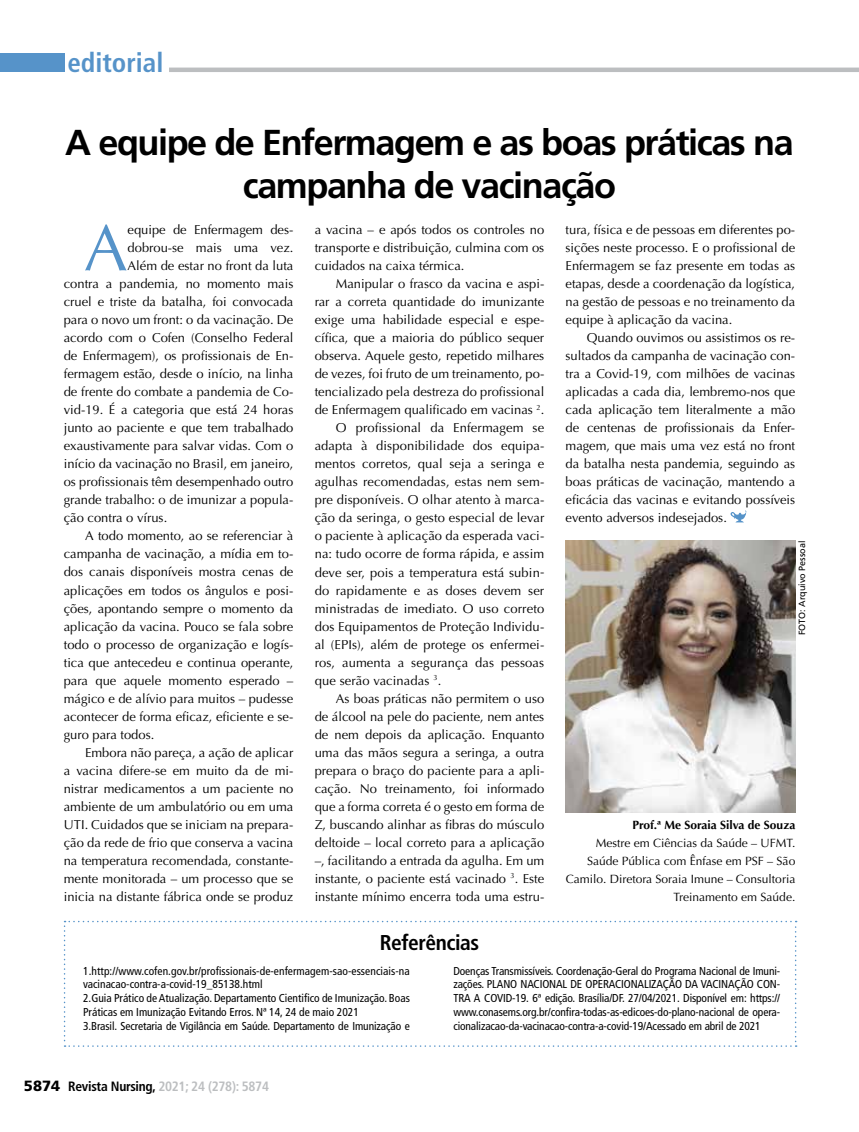
<style>
.page{position:relative;width:859px;height:1132px;background:#fff}
.page>*{position:absolute;margin:0;border:0;box-sizing:border-box;transform-origin:0 0}
.t1{font:65.55px "Optima LT Std";color:#5693c9}
.t2{font:700 36px/43.2px "Frutiger LT Std";letter-spacing:-.04em;color:#000;text-align:center}
.t3{font:700 condensed 27px "Frutiger LT Std";color:#5693c9}
.t4{font:700 condensed 21.45px "Frutiger LT Std";letter-spacing:-.02em;color:#000}
.t5{font:700 condensed 13.5px "Frutiger LT Std";letter-spacing:-.02em;color:#bcbec0}
.t6{font:12.9px/18px "Optima LT Std";color:#000;text-align:justify}
.t7{font:12px/18px "Optima LT Std";color:#000;text-align:right}
.t8{font:700 12px "Optima LT Std";color:#000}
.t9{font:condensed 11.55px/13.8px "Frutiger LT Std";color:#000}
.t10{font:9px "Frutiger LT Std";color:#000}
.s1{font-weight:900;font-stretch:normal;font-size:14.85px;color:#000}
.s2{color:#000}
</style>
<div class="page">
<div style="left:0;top:54px;width:65px;height:18px;background:#5693c9"></div>
<hr style="left:169px;top:68px;width:690px;height:4px;background:#bcbec0">
<svg style="left:730px;top:510px;width:16px;height:12px"></svg>
<img style="left:566px;top:540px;width:229px;height:272px">
<svg style="left:64px;top:920px;width:733px;height:126px"></svg>
<h3 class="t3" style="left:67px;top:47px;width:98px">editorial</h3>
<h2 class="t2" style="left:65px;top:121px;width:730px">A equipe de Enfermagem e as boas práticas na campanha de vacinação</h2>
<h1 class="t1" style="left:84px;top:210px;width:45px">A</h1>
<p class="t6" style="left:128px;top:221px;width:167px">equipe de Enfermagem des-</p>
<p class="t6" style="left:128px;top:239px;width:167px">dobrou-se mais uma vez.</p>
<p class="t6" style="left:128px;top:257px;width:167px">Além de estar no front da luta</p>
<p class="t6" style="left:64px;top:275px;width:231px">contra a pandemia, no momento mais</p>
<p class="t6" style="left:64px;top:293px;width:231px">cruel e triste da batalha, foi convocada</p>
<p class="t6" style="left:64px;top:311px;width:231px">para o novo um front: o da vacinação. De</p>
<p class="t6" style="left:64px;top:329px;width:231px">acordo com o Cofen (Conselho Federal</p>
<p class="t6" style="left:64px;top:347px;width:231px">de Enfermagem), os profissionais de En-</p>
<p class="t6" style="left:64px;top:365px;width:231px">fermagem estão, desde o início, na linha</p>
<p class="t6" style="left:64px;top:383px;width:231px">de frente do combate a pandemia de Co-</p>
<p class="t6" style="left:64px;top:401px;width:231px">vid-19. É a categoria que está 24 horas</p>
<p class="t6" style="left:64px;top:419px;width:231px">junto ao paciente e que tem trabalhado</p>
<p class="t6" style="left:64px;top:437px;width:231px">exaustivamente para salvar vidas. Com o</p>
<p class="t6" style="left:64px;top:455px;width:231px">início da vacinação no Brasil, em janeiro,</p>
<p class="t6" style="left:64px;top:473px;width:231px">os profissionais têm desempenhado outro</p>
<p class="t6" style="left:64px;top:491px;width:231px">grande trabalho: o de imunizar a popula-</p>
<p class="t6" style="left:64px;top:509px;width:105px">ção contra o vírus.</p>
<p class="t6" style="left:85px;top:527px;width:210px">A todo momento, ao se referenciar à</p>
<p class="t6" style="left:64px;top:545px;width:231px">campanha de vacinação, a mídia em to-</p>
<p class="t6" style="left:64px;top:563px;width:231px">dos canais disponíveis mostra cenas de</p>
<p class="t6" style="left:64px;top:581px;width:231px">aplicações em todos os ângulos e posi-</p>
<p class="t6" style="left:64px;top:599px;width:231px">ções, apontando sempre o momento da</p>
<p class="t6" style="left:64px;top:617px;width:231px">aplicação da vacina. Pouco se fala sobre</p>
<p class="t6" style="left:64px;top:635px;width:231px">todo o processo de organização e logís-</p>
<p class="t6" style="left:64px;top:653px;width:231px">tica que antecedeu e continua operante,</p>
<p class="t6" style="left:64px;top:671px;width:231px">para que aquele momento esperado –</p>
<p class="t6" style="left:64px;top:689px;width:231px">mágico e de alívio para muitos – pudesse</p>
<p class="t6" style="left:64px;top:707px;width:231px">acontecer de forma eficaz, eficiente e se-</p>
<p class="t6" style="left:64px;top:725px;width:92px">guro para todos.</p>
<p class="t6" style="left:85px;top:743px;width:210px">Embora não pareça, a ação de aplicar</p>
<p class="t6" style="left:64px;top:761px;width:231px">a vacina difere-se em muito da de mi-</p>
<p class="t6" style="left:64px;top:779px;width:231px">nistrar medicamentos a um paciente no</p>
<p class="t6" style="left:64px;top:797px;width:231px">ambiente de um ambulatório ou em uma</p>
<p class="t6" style="left:64px;top:815px;width:231px">UTI. Cuidados que se iniciam na prepara-</p>
<p class="t6" style="left:64px;top:833px;width:231px">ção da rede de frio que conserva a vacina</p>
<p class="t6" style="left:64px;top:851px;width:231px">na temperatura recomendada, constante-</p>
<p class="t6" style="left:64px;top:869px;width:231px">mente monitorada – um processo que se</p>
<p class="t6" style="left:64px;top:887px;width:231px">inicia na distante fábrica onde se produz</p>
<p class="t6" style="left:315px;top:221px;width:231px">a vacina – e após todos os controles no transporte e distribuição, culmina com os cuidados na caixa térmica.</p>
<p class="t6" style="left:336px;top:275px;width:210px">Manipular o frasco da vacina e aspi-</p>
<p class="t6" style="left:315px;top:293px;width:231px">rar a correta quantidade do imunizante</p>
<p class="t6" style="left:315px;top:311px;width:231px">exige uma habilidade especial e espe-</p>
<p class="t6" style="left:315px;top:329px;width:231px">cífica, que a maioria do público sequer</p>
<p class="t6" style="left:315px;top:347px;width:231px">observa. Aquele gesto, repetido milhares</p>
<p class="t6" style="left:315px;top:365px;width:231px">de vezes, foi fruto de um treinamento, po-</p>
<p class="t6" style="left:315px;top:383px;width:231px">tencializado pela destreza do profissional</p>
<p class="t6" style="left:315px;top:401px;width:231px">de Enfermagem qualificado em vacinas <sup>2</sup>.</p>
<p class="t6" style="left:336px;top:419px;width:210px">O profissional da Enfermagem se</p>
<p class="t6" style="left:315px;top:437px;width:231px">adapta à disponibilidade dos equipa-</p>
<p class="t6" style="left:315px;top:455px;width:231px">mentos corretos, qual seja a seringa e</p>
<p class="t6" style="left:315px;top:473px;width:231px">agulhas recomendadas, estas nem sem-</p>
<p class="t6" style="left:315px;top:491px;width:231px">pre disponíveis. O olhar atento à marca-</p>
<p class="t6" style="left:315px;top:509px;width:231px">ção da seringa, o gesto especial de levar</p>
<p class="t6" style="left:315px;top:527px;width:231px">o paciente à aplicação da esperada vaci-</p>
<p class="t6" style="left:315px;top:545px;width:231px">na: tudo ocorre de forma rápida, e assim</p>
<p class="t6" style="left:315px;top:563px;width:231px">deve ser, pois a temperatura está subin-</p>
<p class="t6" style="left:315px;top:581px;width:231px">do rapidamente e as doses devem ser</p>
<p class="t6" style="left:315px;top:599px;width:231px">ministradas de imediato. O uso correto</p>
<p class="t6" style="left:315px;top:617px;width:231px">dos Equipamentos de Proteção Individu-</p>
<p class="t6" style="left:315px;top:635px;width:231px">al (EPIs), além de protege os enfermei-</p>
<p class="t6" style="left:315px;top:653px;width:231px">ros, aumenta a segurança das pessoas</p>
<p class="t6" style="left:315px;top:671px;width:128px">que serão vacinadas <sup>3</sup>.</p>
<p class="t6" style="left:336px;top:689px;width:210px">As boas práticas não permitem o uso</p>
<p class="t6" style="left:315px;top:707px;width:231px">de álcool na pele do paciente, nem antes</p>
<p class="t6" style="left:315px;top:725px;width:231px">de nem depois da aplicação. Enquanto</p>
<p class="t6" style="left:315px;top:743px;width:231px">uma das mãos segura a seringa, a outra</p>
<p class="t6" style="left:315px;top:761px;width:231px">prepara o braço do paciente para a apli-</p>
<p class="t6" style="left:315px;top:779px;width:231px">cação. No treinamento, foi informado</p>
<p class="t6" style="left:315px;top:797px;width:231px">que a forma correta é o gesto em forma de</p>
<p class="t6" style="left:315px;top:815px;width:231px">Z, buscando alinhar as fibras do músculo</p>
<p class="t6" style="left:315px;top:833px;width:231px">deltoide – local correto para a aplicação</p>
<p class="t6" style="left:315px;top:851px;width:231px">–, facilitando a entrada da agulha. Em um</p>
<p class="t6" style="left:315px;top:869px;width:231px">instante, o paciente está vacinado <sup>3</sup>. Este</p>
<p class="t6" style="left:315px;top:887px;width:231px">instante mínimo encerra toda uma estru-</p>
<p class="t6" style="left:566px;top:221px;width:231px">tura, física e de pessoas em diferentes po&shy;sições neste processo. E o profissional de Enfermagem se faz presente em todas as etapas, desde a coordenação da logística, na gestão de pessoas e no treinamento da equipe à aplicação da vacina.</p>
<p class="t6" style="left:566px;top:329px;width:231px;text-indent:21px">Quando ouvimos ou assistimos os re&shy;sultados da campanha de vacinação con&shy;tra a Covid-19, com milhões de vacinas aplicadas a cada dia, lembremo-nos que cada aplicação tem literalmente a mão de centenas de profissionais da Enfer&shy;magem, que mais uma vez está no front da batalha nesta pandemia, seguindo as boas práticas de vacinação, mantendo a eficácia das vacinas e evitando possíveis evento adversos indesejados.</p>
<p class="t10" style="left:797px;top:635px;width:96px;rotate:-90deg">FOTO: Arquivo Pessoal</p>
<p class="t8" style="left:632px;top:817px;width:164px">Prof.ª Me Soraia Silva de Souza</p>
<p class="t7" style="left:566px;top:833px;width:231px">Mestre em Ciências da Saúde – UFMT.<br>Saúde Pública com Ênfase em PSF – São Camilo. Diretora Soraia Imune – Consultoria Treinamento em Saúde.</p>
<h3 class="t4" style="left:380px;top:929px;width:101px">Referências</h3>
<p class="t9" style="left:83px;top:963px;width:328px">1.http://www.cofen.gov.br/profissionais-de-enfermagem-sao-essenciais-na vacinacao-contra-a-covid-19_85138.html<br>2.Guia Prático de Atualização. Departamento Cientifico de Imunização. Boas Práticas em Imunização Evitando Erros. Nª 14, 24 de maio 2021<br>3.Brasil. Secretaria de Vigilância em Saúde. Departamento de Imunização e</p>
<p class="t9" style="left:453px;top:963px;width:328px;text-align:justify">Doenças Transmissíveis. Coordenação-Geral do Programa Nacional de Imuni&shy;zações. PLANO NACIONAL DE OPERACIONALIZAÇÃO DA VACINAÇÃO CON-TRA A COVID-19. 6ª edição. Brasília/DF. 27/04/2021. Disponível em: https:// www.conasems.org.br/confira-todas-as-edicoes-do-plano-nacional de opera&shy;cionalizacao-da-vacinacao-contra-a-covid-19/Acessado em abril de 2021</p>
<p class="t5" style="left:24px;top:1077px;width:247px"><span class="s1">5874</span> <span class="s2">Revista Nursing,</span> 2021; 24 (278): 5874</p>
</div>
